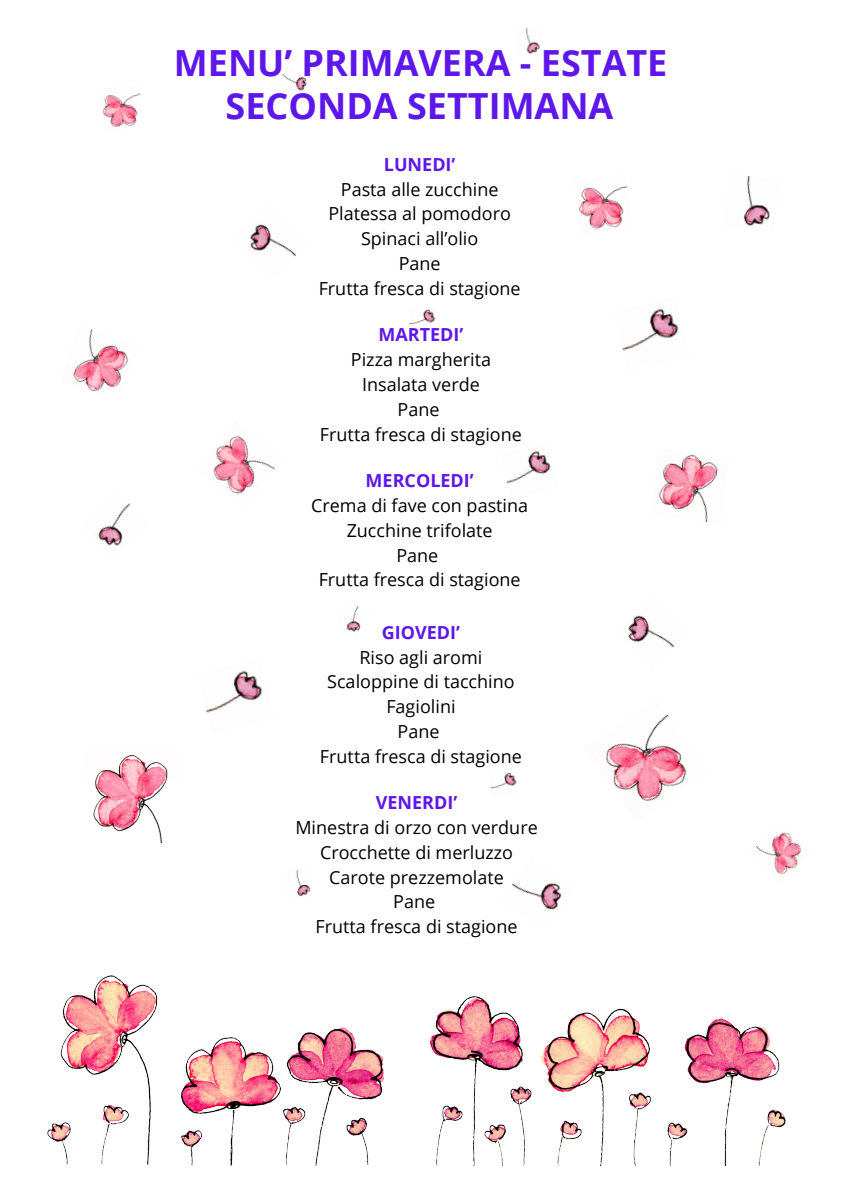
<style>
.page{position:relative;width:842px;height:1191px;background:#fff}
.page>*{position:absolute;margin:0;border:0;box-sizing:border-box;transform-origin:0 0}
.t1{font:700 36px "Open Sans";color:#5e17eb}
.t2{font:18px "Open Sans";color:#000}
.t3{font:700 18px "Open Sans";color:#5e17eb}
</style>
<div class="page">
<img style="left:48px;top:842px;width:737px;height:323px">
<img style="left:749px;top:832px;width:53px;height:51px">
<img style="left:93px;top:754px;width:75px;height:88px">
<img style="left:250px;top:224px;width:47px;height:33px">
<img style="left:206px;top:670px;width:57px;height:43px">
<img style="left:282px;top:74px;width:25px;height:17px">
<img style="left:409px;top:309px;width:27px;height:16px">
<img style="left:744px;top:176px;width:26px;height:50px">
<img style="left:606px;top:714px;width:81px;height:88px">
<img style="left:628px;top:615px;width:47px;height:33px">
<img style="left:102px;top:93px;width:39px;height:34px">
<img style="left:506px;top:450px;width:45px;height:34px">
<img style="left:579px;top:185px;width:49px;height:44px">
<img style="left:213px;top:436px;width:62px;height:58px">
<img style="left:658px;top:454px;width:60px;height:68px">
<img style="left:98px;top:503px;width:33px;height:43px">
<img style="left:501px;top:857px;width:73px;height:73px">
<img style="left:73px;top:329px;width:56px;height:63px">
<img style="left:346px;top:606px;width:15px;height:26px">
<img style="left:286px;top:869px;width:26px;height:28px">
<img style="left:525px;top:28px;width:15px;height:26px">
<img style="left:491px;top:772px;width:26px;height:17px">
<img style="left:622px;top:308px;width:57px;height:43px">
<p class="t1" style="left:174px;top:37px;width:495px">MENU’ PRIMAVERA - ESTATE</p>
<p class="t1" style="left:226px;top:80px;width:389px">SECONDA SETTIMANA</p>
<p class="t3" style="left:384px;top:152px;width:73px">LUNEDI’</p>
<p class="t2" style="left:341px;top:176px;width:159px">Pasta alle zucchine</p>
<p class="t2" style="left:328px;top:201px;width:184px">Platessa al pomodoro</p>
<p class="t2" style="left:361px;top:226px;width:119px">Spinaci all’olio</p>
<p class="t2" style="left:399px;top:251px;width:43px">Pane</p>
<p class="t2" style="left:319px;top:275px;width:203px">Frutta fresca di stagione</p>
<p class="t3" style="left:378px;top:322px;width:86px">MARTEDI’</p>
<p class="t2" style="left:351px;top:347px;width:142px">Pizza margherita</p>
<p class="t2" style="left:362px;top:372px;width:119px">Insalata verde</p>
<p class="t2" style="left:398px;top:396px;width:43px">Pane</p>
<p class="t2" style="left:320px;top:421px;width:203px">Frutta fresca di stagione</p>
<p class="t3" style="left:366px;top:468px;width:110px">MERCOLEDI’</p>
<p class="t2" style="left:311px;top:492px;width:219px">Crema di fave con pastina</p>
<p class="t2" style="left:347px;top:517px;width:148px">Zucchine trifolate</p>
<p class="t2" style="left:396px;top:542px;width:43px">Pane</p>
<p class="t2" style="left:319px;top:567px;width:203px">Frutta fresca di stagione</p>
<p class="t3" style="left:382px;top:619px;width:80px">GIOVEDI’</p>
<p class="t2" style="left:359px;top:644px;width:124px">Riso agli aromi</p>
<p class="t2" style="left:327px;top:669px;width:189px">Scaloppine di tacchino</p>
<p class="t2" style="left:386px;top:694px;width:71px">Fagiolini</p>
<p class="t2" style="left:398px;top:718px;width:43px">Pane</p>
<p class="t2" style="left:320px;top:743px;width:203px">Frutta fresca di stagione</p>
<p class="t3" style="left:376px;top:790px;width:83px">VENERDI’</p>
<p class="t2" style="left:295px;top:814px;width:244px">Minestra di orzo con verdure</p>
<p class="t2" style="left:320px;top:839px;width:194px">Crocchette di merluzzo</p>
<p class="t2" style="left:329px;top:864px;width:176px">Carote prezzemolate</p>
<p class="t2" style="left:393px;top:889px;width:43px">Pane</p>
<p class="t2" style="left:316px;top:913px;width:203px">Frutta fresca di stagione</p>
</div>
